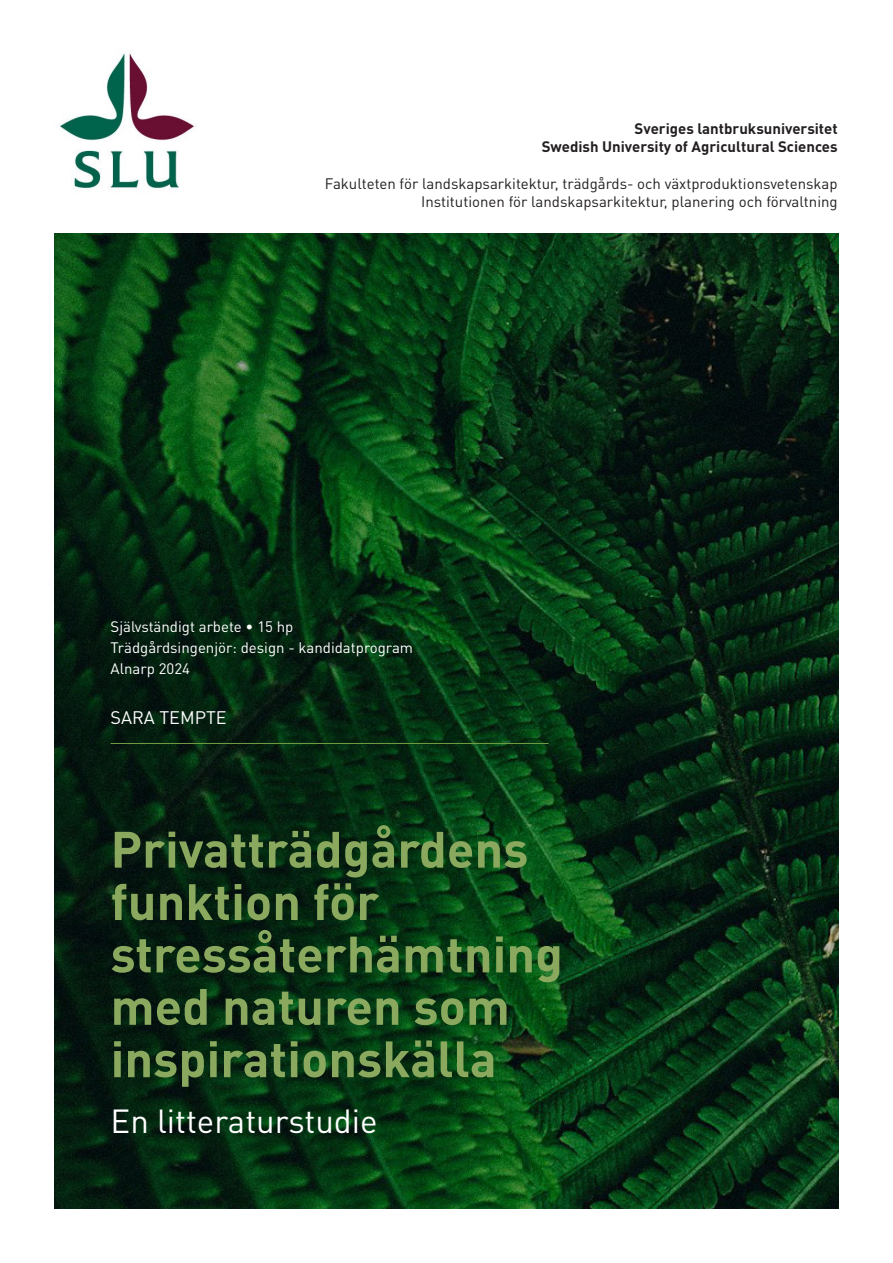
<style>
.page{position:relative;width:893px;height:1263px;background:#fff}
.page>*{position:absolute;margin:0;border:0;box-sizing:border-box;transform-origin:0 0}
.t1{font:700 50.25px/52.3px "DINOT";color:#8aa95f}
.t2{font:33px "DINOT";color:#fff}
.t3{font:18px "DINOT";color:#fff}
.t4{font:15px "DINOT";color:#231f20}
.t5{font:15px "DINOT";color:#fff}
.t6{font:700 15px "DINOT";color:#231f20}
</style>
<div class="page">
<img style="left:54px;top:234px;width:785px;height:975px">
<img style="left:59px;top:53px;width:138px;height:136px">
<hr style="left:111px;top:743px;width:438px;height:1px;background:#709b42">
<p class="t6" style="left:635px;top:119px;width:205px">Sveriges lantbruksuniversitet</p>
<p class="t6" style="left:542px;top:137px;width:297px">Swedish University of Agricultural Sciences</p>
<p class="t4" style="left:325px;top:173px;width:514px">Fakulteten för landskapsarkitektur, trädgårds- och växtproduktionsvetenskap</p>
<p class="t4" style="left:421px;top:191px;width:418px">Institutionen för landskapsarkitektur, planering och förvaltning</p>
<p class="t5" style="left:111px;top:617px;width:184px">Självständigt arbete • 15 hp</p>
<p class="t5" style="left:111px;top:638px;width:304px">Trädgårdsingenjör: design - kandidatprogram</p>
<p class="t5" style="left:111px;top:659px;width:81px">Alnarp 2024</p>
<p class="t3" style="left:111px;top:705px;width:118px">SARA TEMPTE</p>
<p class="t1" style="left:111px;top:821px;width:454px">Privatträdgårdens funktion för stressåterhämtning med naturen som inspirationskälla</p>
<p class="t2" style="left:111px;top:1098px;width:269px">En litteraturstudie</p>
</div>
